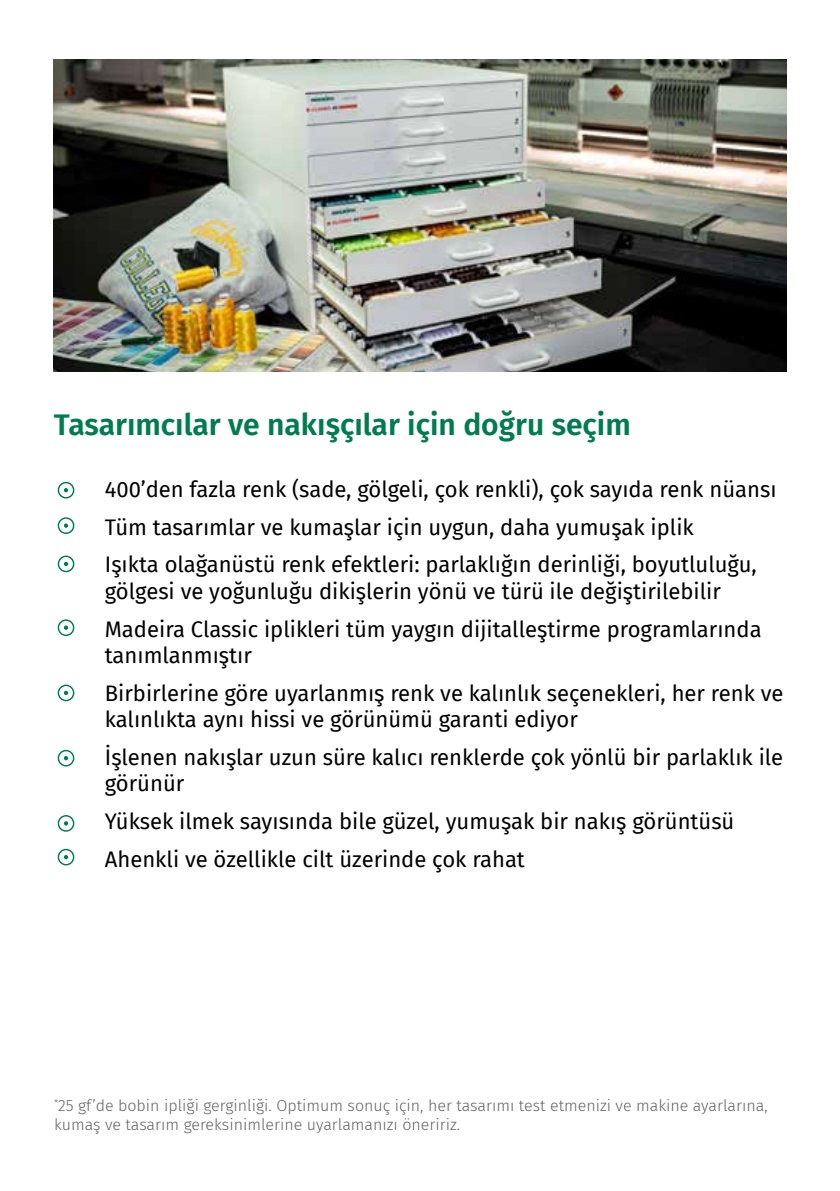
<style>
.page{position:relative;width:840px;height:1191px;background:#fff}
.page>*{position:absolute;margin:0;border:0;box-sizing:border-box;transform-origin:0 0}
.t1{font:600 30px "Fira Sans";color:#007c50}
.t2{font:22px/37.8px "Fira Sans";color:#000}
.t3{font:300 16px/19.2px "Fira Sans";color:#646363}
</style>
<div class="page">
<img style="left:54px;top:60px;width:731px;height:311px">
<div style="left:58px;top:482px;width:16px;height:16px;border:1px solid #007c50;border-radius:50%"></div>
<svg style="left:64px;top:488px;width:4px;height:4px"></svg>
<div style="left:58px;top:517px;width:16px;height:17px;border:1px solid #007c50;border-radius:50%"></div>
<svg style="left:64px;top:523px;width:4px;height:5px"></svg>
<div style="left:58px;top:555px;width:16px;height:17px;border:1px solid #007c50;border-radius:50%"></div>
<svg style="left:64px;top:562px;width:4px;height:4px"></svg>
<div style="left:58px;top:619px;width:16px;height:17px;border:1px solid #007c50;border-radius:50%"></div>
<svg style="left:64px;top:625px;width:4px;height:5px"></svg>
<div style="left:58px;top:684px;width:16px;height:17px;border:1px solid #007c50;border-radius:50%"></div>
<svg style="left:64px;top:691px;width:4px;height:4px"></svg>
<div style="left:58px;top:750px;width:16px;height:16px;border:1px solid #007c50;border-radius:50%"></div>
<svg style="left:64px;top:756px;width:4px;height:4px"></svg>
<div style="left:58px;top:815px;width:16px;height:16px;border:1px solid #007c50;border-radius:50%"></div>
<svg style="left:64px;top:821px;width:4px;height:4px"></svg>
<div style="left:58px;top:848px;width:16px;height:17px;border:1px solid #007c50;border-radius:50%"></div>
<svg style="left:64px;top:855px;width:4px;height:4px"></svg>
<h1 class="t1" style="left:54px;top:400px;width:578px">Tasarımcılar ve nakışçılar için doğru seçim</h1>
<p class="t2" style="left:105px;top:470px;width:672px">400’den fazla renk (sade, gölgeli, çok renkli), çok sayıda renk nüansı<br>Tüm tasarımlar ve kumaşlar için uygun, daha yumuşak iplik<br>Işıkta olağanüstü renk efektleri: parlaklığın derinliği, boyutluluğu,</p>
<p class="t2" style="left:105px;top:571px;width:658px">gölgesi ve yoğunluğu dikişlerin yönü ve türü ile değiştirilebilir<br>Madeira Classic iplikleri tüm yaygın dijitalleştirme programlarında</p>
<p class="t2" style="left:105px;top:636px;width:679px">tanımlanmıştır<br>Birbirlerine göre uyarlanmış renk ve kalınlık seçenekleri, her renk ve</p>
<p class="t2" style="left:105px;top:700px;width:679px">kalınlıkta aynı hissi ve görünümü garanti ediyor<br>İşlenen nakışlar uzun süre kalıcı renklerde çok yönlü bir parlaklık ile</p>
<p class="t2" style="left:105px;top:764px;width:630px">görünür<br>Yüksek ilmek sayısında bile güzel, yumuşak bir nakış görüntüsü<br>Ahenkli ve özellikle cilt üzerinde çok rahat</p>
<p class="t3" style="left:54px;top:1095px;width:714px"><sup>*</sup>25 gf’de bobin ipliği gerginliği. Optimum sonuç için, her tasarımı test etmenizi ve makine ayarlarına, kumaş ve tasarım gereksinimlerine uyarlamanızı öneririz.</p>
</div>
